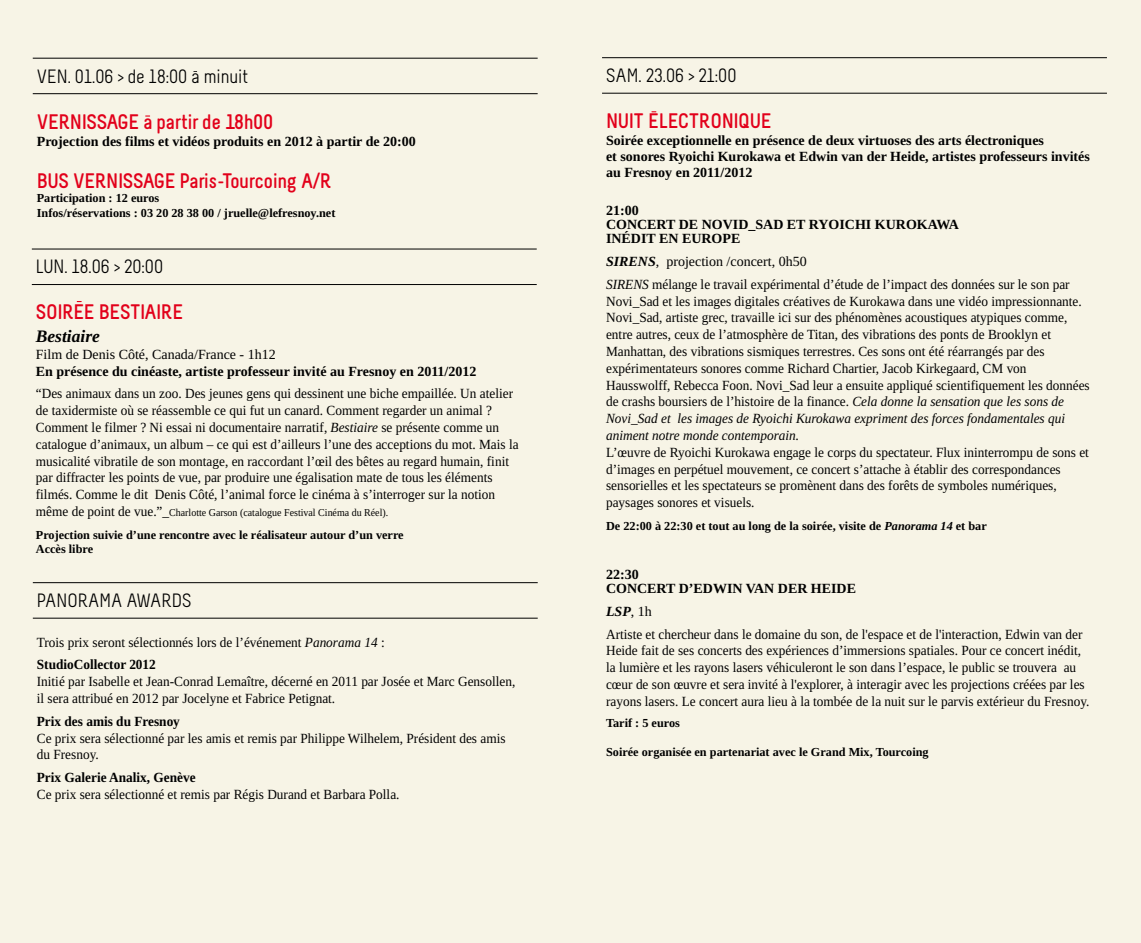
<style>
.page{position:relative;width:1141px;height:943px;background:#f7f4e6}
.page>*{position:absolute;margin:0;border:0;box-sizing:border-box;transform-origin:0 0}
.t1{font:700 21px "Melbourne";color:#e2001a}
.t2{font:19.25px "Melbourne";color:#000}
.t3{font:italic 700 17.5px "Liberation Serif";color:#000}
.t4{font:14px/16.8px "Liberation Serif";color:#000;scale:.95 1}
.t5{font:700 14px/14px "Liberation Serif";color:#000}
.t6{font:14px/22.8px "Liberation Serif";color:#000}
.t7{font:700 14px "Liberation Serif";color:#000;scale:.95 1}
.t8{font:700 12.25px/14.7px "Liberation Serif";color:#000}
.t9{font:10.5px "Liberation Serif";color:#000;scale:.95 1}
.s1{font-style:italic}
.s2{font-size:14px}
.s3{font-weight:700}
.s4{font-weight:700;font-style:italic}
</style>
<div class="page">
<hr style="left:33px;top:58px;width:505px;height:1px;background:#000">
<hr style="left:33px;top:93px;width:505px;height:1px;background:#000">
<hr style="left:32px;top:248px;width:505px;height:1px;background:#000">
<hr style="left:32px;top:284px;width:505px;height:1px;background:#000">
<hr style="left:602px;top:57px;width:505px;height:1px;background:#000">
<hr style="left:602px;top:93px;width:505px;height:1px;background:#000">
<hr style="left:33px;top:582px;width:505px;height:1px;background:#000">
<hr style="left:33px;top:617px;width:505px;height:1px;background:#000">
<h2 class="t2" style="left:37px;top:66px;width:213px">VEN. 01.06 &gt; de 18:00 a minuit</h2>
<h1 class="t1" style="left:37px;top:110px;width:238px">VERNISSAGE a partir de 18h00</h1>
<p class="t5" style="left:37px;top:134px;width:381px">Projection des films et vidéos produits en 2012 à partir de 20:00</p>
<h1 class="t1" style="left:37px;top:169px;width:296px">BUS VERNISSAGE Paris-Tourcoing A/R</h1>
<p class="t8" style="left:37px;top:191px;width:300px">Participation : 12 euros<br>Infos/réservations : 03 20 28 38 00 / jruelle@lefresnoy.net</p>
<h2 class="t2" style="left:36px;top:256px;width:129px">LUN. 18.06 &gt; 20:00</h2>
<h1 class="t1" style="left:36px;top:301px;width:149px">SOIREE BESTIAIRE</h1>
<p class="t3" style="left:36px;top:325px;width:66px">Bestiaire</p>
<p class="t6" style="left:36px;top:342px;width:241px">Film de Denis Côté, Canada/France - 1h12</p>
<p class="t5" style="left:36px;top:363px;width:442px">En présence du cinéaste, artiste professeur invité au Fresnoy en 2011/2012</p>
<p class="t4" style="left:36px;top:385px;width:510px">“Des animaux dans un zoo. Des jeunes gens qui dessinent une biche empaillée. Un atelier de taxidermiste où se réassemble ce qui fut un canard. Comment regarder un animal ?<br>Comment le filmer ? Ni essai ni documentaire narratif, <span class="s1">Bestiaire</span> se présente comme un catalogue d’animaux, un album – ce qui est d’ailleurs l’une des acceptions du mot. Mais la musicalité vibratile de son montage, en raccordant l’œil des bêtes au regard humain, finit par diffracter les points de vue, par produire une égalisation mate de tous les éléments filmés. Comme le dit Denis Côté, l’animal force le cinéma à s’interroger sur la notion</p>
<p class="t9" style="left:36px;top:505px;width:373px"><span class="s2">même de point de vue.”_</span>Charlotte Garson (catalogue Festival Cinéma du Réel).</p>
<p class="t8" style="left:36px;top:527px;width:369px">Projection suivie d’une rencontre avec le réalisateur autour d’un verre<br>Accès libre</p>
<h2 class="t2" style="left:37px;top:590px;width:156px">PANORAMA AWARDS</h2>
<p class="t4" style="left:37px;top:630px;width:368px;line-height:22.8px">Trois prix seront sélectionnés lors de l’événement <span class="s1">Panorama 14</span> :<br><span class="s3">StudioCollector 2012</span></p>
<p class="t4" style="left:37px;top:673px;width:505px">Initié par Isabelle et Jean-Conrad Lemaître, décerné en 2011 par Josée et Marc Gensollen, il sera attribué en 2012 par Jocelyne et Fabrice Petignat.</p>
<p class="t7" style="left:37px;top:711px;width:152px">Prix des amis du Fresnoy</p>
<p class="t4" style="left:37px;top:729px;width:495px">Ce prix sera sélectionné par les amis et remis par Philippe Wilhelem, Président des amis du Fresnoy.</p>
<p class="t7" style="left:37px;top:768px;width:169px">Prix Galerie Analix, Genève</p>
<p class="t4" style="left:37px;top:785px;width:383px">Ce prix sera sélectionné et remis par Régis Durand et Barbara Polla.</p>
<h2 class="t2" style="left:606px;top:65px;width:132px">SAM. 23.06 &gt; 21:00</h2>
<h1 class="t1" style="left:606px;top:110px;width:167px">NUIT ELECTRONIQUE</h1>
<p class="t5" style="left:606px;top:132px;width:485px;line-height:15.8px">Soirée exceptionnelle en présence de deux virtuoses des arts électroniques<br>et sonores Ryoichi Kurokawa et Edwin van der Heide, artistes professeurs invités au Fresnoy en 2011/2012</p>
<p class="t5" style="left:606px;top:203px;width:354px">21:00<br>CONCERT DE NOVID_SAD ET RYOICHI KUROKAWA<br>INÉDIT EN EUROPE</p>
<p class="t6" style="left:606px;top:250px;width:465px"><span class="s4">SIRENS</span>, projection /concert, 0h50<br><span class="s1">SIRENS</span> mélange le travail expérimental d’étude de l’impact des données sur le son par</p>
<p class="t4" style="left:606px;top:292px;width:511px">Novi_Sad et les images digitales créatives de Kurokawa dans une vidéo impressionnante.<br>Novi_Sad, artiste grec, travaille ici sur des phénomènes acoustiques atypiques comme, entre autres, ceux de l’atmosphère de Titan, des vibrations des ponts de Brooklyn et Manhattan, des vibrations sismiques terrestres. Ces sons ont été réarrangés par des expérimentateurs sonores comme Richard Chartier, Jacob Kirkegaard, CM von Hausswolff, Rebecca Foon. Novi_Sad leur a ensuite appliqué scientifiquement les données de crashs boursiers de l’histoire de la finance. <span class="s1">Cela donne la sensation que les sons de Novi_Sad et les images de Ryoichi Kurokawa expriment des forces fondamentales qui animent notre monde contemporain.</span></p>
<p class="t4" style="left:606px;top:443px;width:510px">L’œuvre de Ryoichi Kurokawa engage le corps du spectateur. Flux ininterrompu de sons et d’images en perpétuel mouvement, ce concert s’attache à établir des correspondances sensorielles et les spectateurs se promènent dans des forêts de symboles numériques, paysages sonores et visuels.</p>
<p class="t8" style="left:606px;top:518px;width:382px">De 22:00 à 22:30 et tout au long de la soirée, visite de <span class="s1">Panorama 14</span> et bar</p>
<p class="t5" style="left:606px;top:567px;width:251px">22:30<br>CONCERT D’EDWIN VAN DER HEIDE</p>
<p class="t6" style="left:606px;top:599px;width:478px"><span class="s4">LSP</span>, 1h<br>Artiste et chercheur dans le domaine du son, de l'espace et de l'interaction, Edwin van der</p>
<p class="t4" style="left:606px;top:642px;width:510px">Heide fait de ses concerts des expériences d’immersions spatiales. Pour ce concert inédit, la lumière et les rayons lasers véhiculeront le son dans l’espace, le public se trouvera au cœur de son œuvre et sera invité à l'explorer, à interagir avec les projections créées par les rayons lasers. Le concert aura lieu à la tombée de la nuit sur le parvis extérieur du Fresnoy.</p>
<p class="t8" style="left:606px;top:715px;width:75px">Tarif : 5 euros</p>
<p class="t8" style="left:606px;top:744px;width:324px">Soirée organisée en partenariat avec le Grand Mix, Tourcoing</p>
</div>
